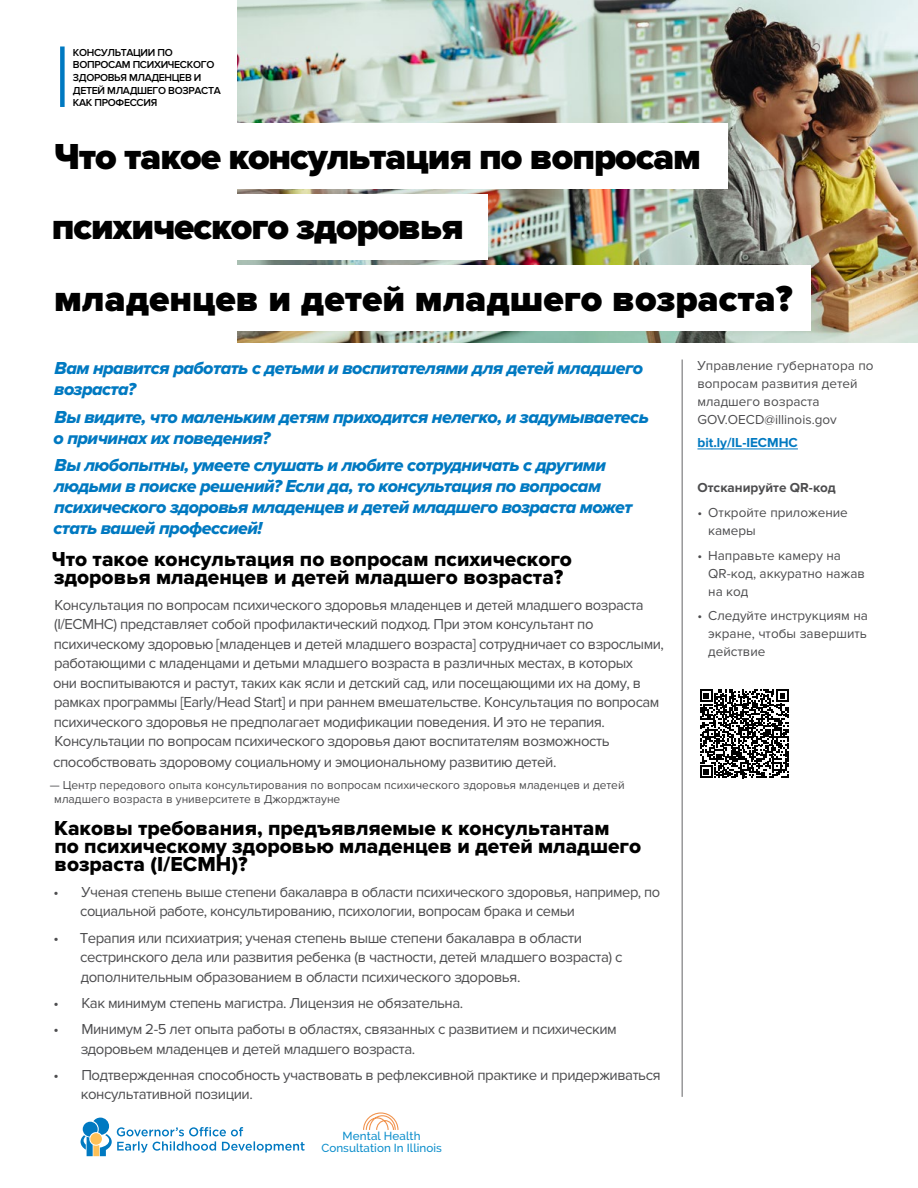
<style>
.page{position:relative;width:918px;height:1188px;background:#fff}
.page>*{position:absolute;margin:0;border:0;box-sizing:border-box;transform-origin:0 0}
.t1{font:900 37.5px "Proxima Nova";letter-spacing:-.03em;color:#000}
.t2{font:900 37.5px "Proxima Nova";color:#000}
.t3{font:21px/18px "Proxima Nova Extrabld";color:#000}
.t4{font:18px/21px "Proxima Nova Extrabld It";letter-spacing:-.03em;color:#0079c1}
.t5{font:15px/19.5px "Proxima Nova";letter-spacing:-.03em;color:#4d4d4f}
.t6{font:13.5px/18px "Proxima Nova";color:#4d4d4f}
.t7{font:700 13.5px "Proxima Nova";color:#4d4d4f}
.t8{font:700 13.5px "Proxima Nova";color:#0079c1}
.t9{font:12px/14.4px "Proxima Nova";color:#4d4d4f}
.t10{font:500 11.55px/12.1px "Raleway";letter-spacing:.005em;color:#0a8dcb;text-align:center}
.t11{font:600 10.5px/12.6px "Proxima Nova";letter-spacing:-.03em;color:#000}
</style>
<div class="page">
<img style="left:238px;top:0;width:680px;height:343px">
<div style="left:0;top:123px;width:727px;height:66px;background:#fff"></div>
<div style="left:0;top:265px;width:810px;height:66px;background:#fff"></div>
<div style="left:60px;top:46px;width:5px;height:61px;background:#0079c1"></div>
<svg style="left:81px;top:1118px;width:224px;height:38px"></svg>
<div style="left:90px;top:1133px;width:12px;height:12px;background:#fdc057;border-radius:50%"></div>
<svg style="left:363px;top:1112px;width:36px;height:18px"></svg>
<hr style="left:697px;top:449px;width:101px;height:1px;background:#0079c1">
<hr style="left:682px;top:360px;width:1px;height:737px;background:#636466">
<svg style="left:700px;top:689px;width:89px;height:89px"></svg>
<div style="left:0;top:194px;width:487px;height:66px;background:#fff"></div>
<p class="t11" style="left:73px;top:46px;width:149px">КОНСУЛЬТАЦИИ ПО<br>ВОПРОСАМ ПСИХИЧЕСКОГО<br>ЗДОРОВЬЯ МЛАДЕНЦЕВ И<br>ДЕТЕЙ МЛАДШЕГО ВОЗРАСТА<br>КАК ПРОФЕССИЯ</p>
<h1 class="t1" style="left:54px;top:135px;width:649px">Что такое консультация по вопросам</h1>
<h1 class="t1" style="left:52px;top:205px;width:413px">психического здоровья</h1>
<h1 class="t2" style="left:54px;top:276px;width:740px">младенцев и детей младшего возраста?</h1>
<p class="t4" style="left:54px;top:357px;width:590px">Вам нравится работать с детьми и воспитателями для детей младшего возраста?</p>
<p class="t4" style="left:54px;top:406px;width:597px">Вы видите, что маленьким детям приходится нелегко, и задумываетесь о причинах их поведения?</p>
<p class="t4" style="left:53px;top:454px;width:581px">Вы любопытны, умеете слушать и любите сотрудничать с другими людьми в поиске решений? Если да, то консультация по вопросам психического здоровья младенцев и детей младшего возраста может стать вашей профессией!</p>
<h2 class="t3" style="left:52px;top:550px;width:522px">Что такое консультация по вопросам психического здоровья младенцев и детей младшего возраста?</h2>
<p class="t5" style="left:53px;top:595px;width:612px">Консультация по вопросам психического здоровья младенцев и детей младшего возраста (I/ECMHC) представляет собой профилактический подход. При этом консультант по психическому здоровью [младенцев и детей младшего возраста] сотрудничает со взрослыми, работающими с младенцами и детьми младшего возраста в различных местах, в которых<br>они воспитываются и растут, таких как ясли и детский сад, или посещающими их на дому, в рамках программы [Early/Head Start] и при раннем вмешательстве. Консультация по вопросам психического здоровья не предполагает модификации поведения. И это не терапия.<br>Консультации по вопросам психического здоровья дают воспитателям возможность</p>
<p class="t5" style="left:53px;top:753px;width:505px">способствовать здоровому социальному и эмоциональному развитию детей.</p>
<p class="t9" style="left:54px;top:778px;width:572px;text-indent:-5px">— Центр передового опыта консультирования по вопросам психического здоровья младенцев и детей младшего возраста в университете в Джорджтауне</p>
<h2 class="t3" style="left:54px;top:819px;width:588px">Каковы требования, предъявляемые к консультантам<br>по психическому здоровью младенцев и детей младшего возраста (I/ECMH)?</h2>
<p class="t5" style="left:80px;top:882px;width:582px;text-indent:-27px">• Ученая степень выше степени бакалавра в области психического здоровья, например, по социальной работе, консультированию, психологии, вопросам брака и семьи</p>
<p class="t5" style="left:80px;top:928px;width:544px;text-indent:-27px">• Терапия или психиатрия; ученая степень выше степени бакалавра в области сестринского дела или развития ребенка (в частности, детей младшего возраста) с дополнительным образованием в области психического здоровья.</p>
<p class="t5" style="left:53px;top:993px;width:411px">• Как минимум степень магистра. Лицензия не обязательна.</p>
<p class="t5" style="left:81px;top:1020px;width:538px;text-indent:-27px">• Минимум 2-5 лет опыта работы в областях, связанных с развитием и психическим здоровьем младенцев и детей младшего возраста.</p>
<p class="t5" style="left:81px;top:1065px;width:582px;text-indent:-27px">• Подтвержденная способность участвовать в рефлексивной практике и придерживаться консультативной позиции.</p>
<p class="t10" style="left:321px;top:1129px;width:122px">Mental Health<br>Consultation In Illinois</p>
<p class="t6" style="left:697px;top:357px;width:178px">Управление губернатора по вопросам развития детей младшего возраста<br>GOV.OECD@illinois.gov</p>
<p class="t8" style="left:697px;top:435px;width:102px">bit.ly/IL-IECMHC</p>
<p class="t7" style="left:697px;top:480px;width:140px">Отсканируйте QR-код</p>
<p class="t6" style="left:708px;top:504px;width:141px;text-indent:-11px">• Откройте приложение камеры</p>
<p class="t6" style="left:708px;top:546px;width:158px;text-indent:-11px">• Направьте камеру на<br>QR-код, аккуратно нажав на код</p>
<p class="t6" style="left:708px;top:607px;width:161px;text-align:justify;text-indent:-11px">• Следуйте инструкциям на экране, чтобы завершить действие</p>
</div>
